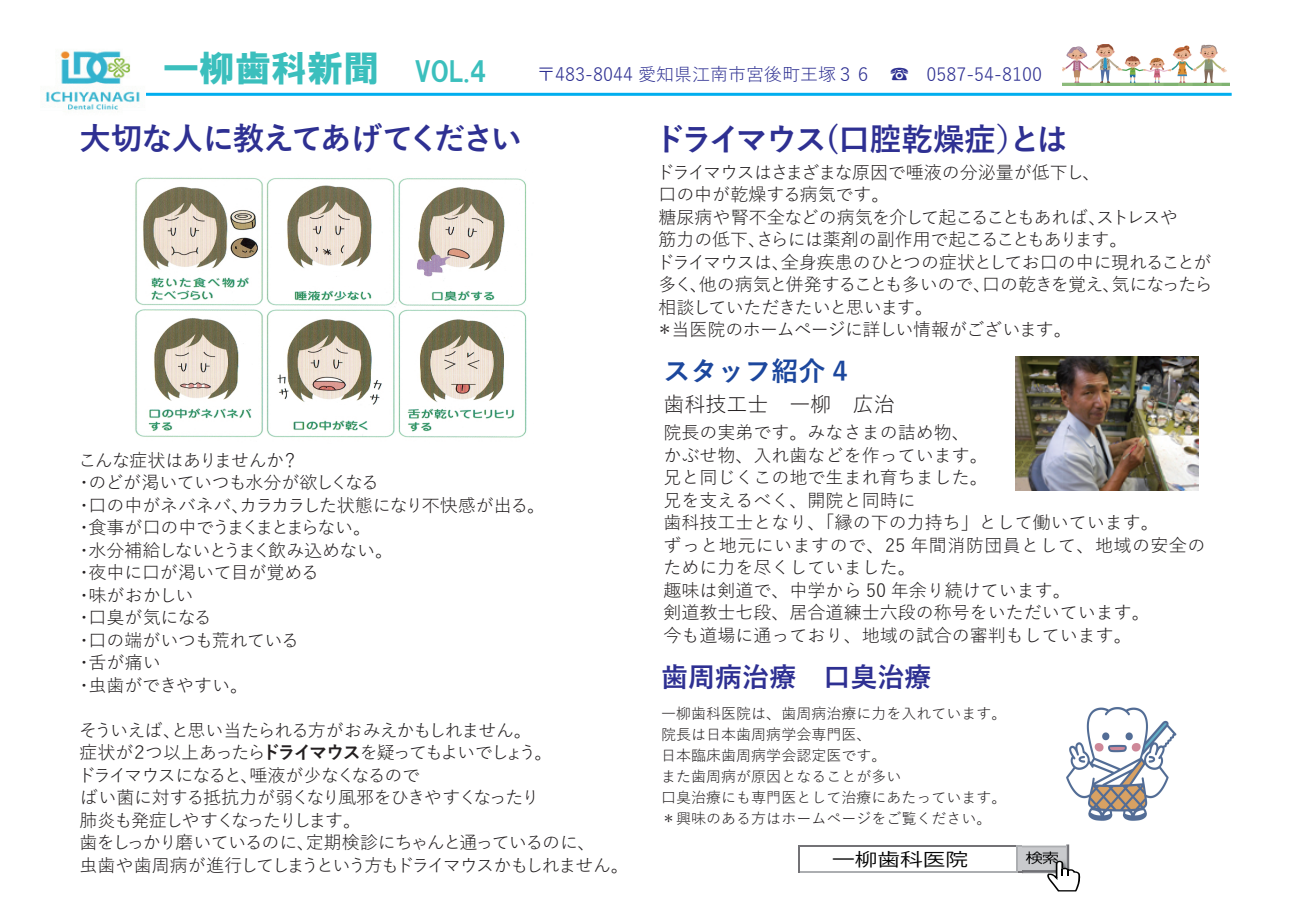
<style>
.page{position:relative;width:1289px;height:919px;background:#fff}
.page>*{position:absolute;margin:0;border:0;box-sizing:border-box;transform-origin:0 0}
.t1{font:36px "HGS Soei Kakugothic UB";color:#3bbfbd}
.t2{font:700 31.5px "Yu Gothic";letter-spacing:-.05em;color:#2e3092}
.t3{font:700 27px "Yu Gothic";color:#2e3092}
.t4{font:700 27px "Yu Gothic";color:#1c479d}
.t5{font:21px "Yu Gothic";color:#231f20}
.t6{font:18px/22.5px "Yu Gothic";letter-spacing:-.005em;color:#231f20}
.t7{font:18px/22.5px "Yu Gothic";letter-spacing:-.035em;color:#231f20}
.t8{font:18px/22.5px "Yu Gothic";letter-spacing:-.075em;color:#231f20}
.t9{font:18px "Yu Gothic";color:#2e3092}
.t10{font:17.85px "Koz Go Pr 6 N";color:#030303;scale:1.27 1}
.t11{font:15px/21px "Yu Gothic";color:#231f20}
.s1{font-size:27px}
.s2{font-weight:700}
</style>
<div class="page">
<hr style="left:798px;top:871px;width:220px;height:1px;background:#acaeb1">
<hr style="left:798px;top:845px;width:220px;height:1px;background:#737276">
<hr style="left:798px;top:845px;width:2px;height:27px;background:#737276">
<div style="left:1017px;top:846px;width:52px;height:26px;background:#c9cacd"></div>
<hr style="left:1017px;top:845px;width:52px;height:1px;background:#acaeb1">
<hr style="left:1017px;top:871px;width:52px;height:1px;background:#737276">
<hr style="left:1015px;top:845px;width:2px;height:27px;background:#acaeb1">
<img style="left:1022px;top:845px;width:44px;height:28px">
<img style="left:1066px;top:844px;width:3px;height:8px">
<img style="left:1025px;top:851px;width:33px;height:13px">
<svg style="left:1026px;top:852px;width:54px;height:39px"></svg>
<hr style="left:70px;top:93px;width:1161px;height:3px;background:#00aeef">
<img style="left:46px;top:51px;width:99px;height:59px">
<img style="left:1062px;top:44px;width:167px;height:42px">
<img style="left:1066px;top:707px;width:111px;height:114px">
<img style="left:135px;top:177px;width:392px;height:261px">
<img style="left:1015px;top:356px;width:183px;height:134px">
<h1 class="t1" style="left:163px;top:50px;width:325px">一柳歯科新聞　<span class="s1">VOL.4</span></h1>
<h2 class="t2" style="left:80px;top:121px;width:444px">大切な人に教えてあげてください</h2>
<p class="t9" style="left:537px;top:58px;width:524px">〒483-8044 愛知県江南市宮後町王塚３６　☎　0587-54-8100　</p>
<h2 class="t2" style="left:654px;top:122px;width:415px">ドライマウス(口腔乾燥症）とは</h2>
<p class="t7" style="left:656px;top:158px;width:558px">ドライマウスはさまざまな原因で唾液の分泌量が低下し、<br>口の中が乾燥する病気です。<br>糖尿病や腎不全などの病気を介して起こることもあれば、ストレスや<br>筋力の低下、さらには薬剤の副作用で起こることもあります。<br>ドライマウスは、全身疾患のひとつの症状としてお口の中に現れることが多く、他の病気と併発することも多いので、口の乾きを覚え、気になったら相談していただきたいと思います。<br>＊当医院のホームページに詳しい情報がございます。</p>
<p class="t6" style="left:75px;top:446px;width:472px">こんな症状はありませんか？<br>・のどが渇いていつも水分が欲しくなる<br>・口の中がネバネバ、カラカラした状態になり不快感が出る。・食事が口の中でうまくまとまらない。<br>・水分補給しないとうまく飲み込めない。<br>・夜中に口が渇いて目が覚める<br>・味がおかしい<br>・口臭が気になる<br>・口の端がいつも荒れている<br>・舌が痛い<br>・虫歯ができやすい。</p>
<p class="t8" style="left:78px;top:716px;width:552px">そういえば、と思い当たられる方がおみえかもしれません。<br>症状が２つ以上あったら<span class="s2">ドライマウス</span>を疑ってもよいでしょう。<br>ドライマウスになると、唾液が少なくなるので<br>ばい菌に対する抵抗力が弱くなり風邪をひきやすくなったり<br>肺炎も発症しやすくなったりします。<br>歯をしっかり磨いているのに、定期検診にちゃんと通っているのに、<br>虫歯や歯周病が進行してしまうという方もドライマウスかもしれません。</p>
<h3 class="t4" style="left:663px;top:356px;width:186px">スタッフ紹介 4</h3>
<p class="t5" style="left:663px;top:385px;width:232px">歯科技工士　一柳　広治</p>
<p class="t6" style="left:663px;top:419px;width:543px">院長の実弟です。みなさまの詰め物、<br>かぶせ物、入れ歯などを作っています。<br>兄と同じくこの地で生まれ育ちました。<br>兄を支えるべく、開院と同時に<br>歯科技工士となり、「縁の下の力持ち」として働いています。<br>ずっと地元にいますので、25 年間消防団員として、地域の安全のために力を尽くしていました。<br>趣味は剣道で、中学から 50 年余り続けています。<br>剣道教士七段、居合道練士六段の称号をいただいています。<br>今も道場に通っており、地域の試合の審判もしています。</p>
<h3 class="t4" style="left:671px;top:647px;width:28px">　</h3>
<h3 class="t3" style="left:661px;top:662px;width:271px">歯周病治療　口臭治療</h3>
<p class="t11" style="left:661px;top:701px;width:346px">一柳歯科医院は、歯周病治療に力を入れています。院長は日本歯周病学会専門医、<br>日本臨床歯周病学会認定医です。<br>また歯周病が原因となることが多い<br>口臭治療にも専門医として治療にあたっています。＊興味のある方はホームページをご覧ください。</p>
<p class="t10" style="left:832px;top:848px;width:108px">一柳歯科医院</p>
</div>
